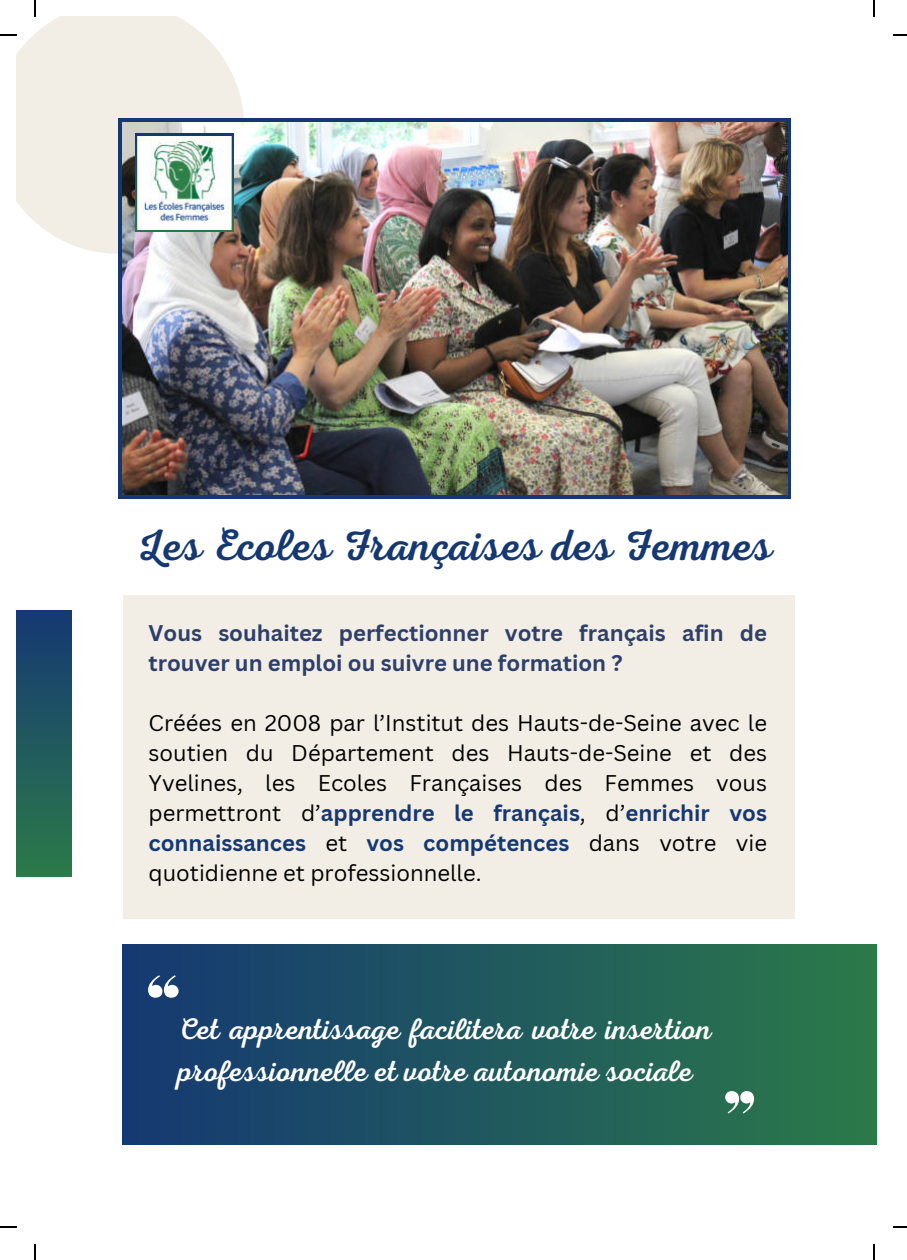
<style>
.page{position:relative;width:907px;height:1260px;background:#fff}
.page>*{position:absolute;margin:0;border:0;box-sizing:border-box;transform-origin:0 0}
.t1{font:44.2px "Nexa Script";color:#153873}
.t2{font:30px/41.8px "Nexa Script";color:#fff}
.t3{font:22px/30px "Canva Sans";color:#000;text-align:justify}
.t4{font:700 22px/30px "Canva Sans";color:#2d3f6a}
.s1{font-weight:700;color:#153873}
</style>
<div class="page">
<svg style="left:16px;top:16px;width:228px;height:238px;background:#f3f0e8"></svg>
<svg style="left:118px;top:118px;width:672px;height:380px;background:#223f70"></svg>
<img style="left:123px;top:122px;width:664px;height:372px">
<div style="left:123px;top:595px;width:671px;height:324px;background:#f2eee5"></div>
<div style="left:16px;top:610px;width:55px;height:265px;background:linear-gradient(to bottom,#153873,#2b7a49)"></div>
<div style="left:123px;top:944px;width:753px;height:200px;background:linear-gradient(to right,#153873,#2b7a49)"></div>
<svg style="left:148px;top:974px;width:31px;height:23px"></svg>
<svg style="left:725px;top:1090px;width:29px;height:23px"></svg>
<svg style="left:135px;top:134px;width:98px;height:98px"></svg>
<img style="left:137px;top:136px;width:94px;height:94px">
<svg style="left:34px;top:0;width:2px;height:17px"></svg>
<svg style="left:0;top:35px;width:16px;height:1px"></svg>
<svg style="left:873px;top:0;width:1px;height:17px"></svg>
<svg style="left:893px;top:35px;width:14px;height:1px"></svg>
<svg style="left:34px;top:1244px;width:2px;height:15px"></svg>
<svg style="left:0;top:1226px;width:16px;height:1px"></svg>
<svg style="left:873px;top:1244px;width:1px;height:15px"></svg>
<svg style="left:893px;top:1226px;width:14px;height:1px"></svg>
<h1 class="t1" style="left:137px;top:519px;width:637px">Les Ecoles Françaises des Femmes</h1>
<p class="t4" style="left:148px;top:618px;width:620px">Vous souhaitez perfectionner votre français afin de trouver un emploi ou suivre une formation ?</p>
<p class="t3" style="left:148px;top:708px;width:620px">Créées en 2008 par l’Institut des Hauts-de-Seine avec le soutien du Département des Hauts-de-Seine et des Yvelines, les Ecoles Françaises des Femmes vous permettront d’<span class="s1">apprendre le français</span>, d’<span class="s1">enrichir vos connaissances</span> et <span class="s1">vos compétences</span> dans votre vie quotidienne et professionnelle.</p>
<h2 class="t2" style="left:178px;top:1007px;width:534px">Cet apprentissage facilitera votre insertion professionnelle et votre autonomie sociale</h2>
</div>
